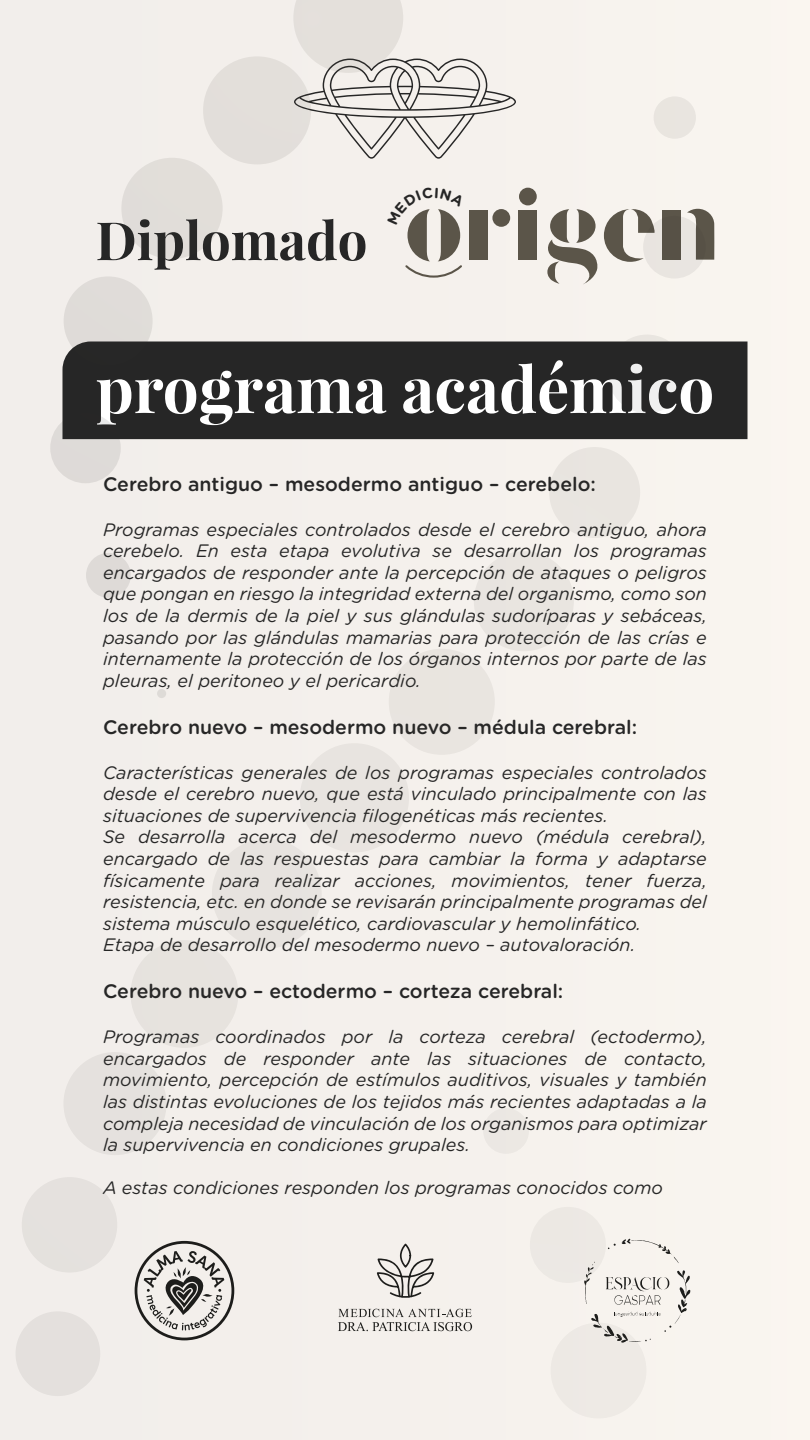
<style>
.page{position:relative;width:810px;height:1440px;background:#f5f0ec}
.page>*{position:absolute;margin:0;border:0;box-sizing:border-box;transform-origin:0 0}
.t1{font:700 63.75px "Playfair Display";color:#fff}
.t2{font:700 52.88px "Playfair Display";color:#262626}
.t3{font:500 19.5px "Gotham Rounded";color:#262626}
.t4{font:italic 18px/21.6px "Gotham Rounded";color:#262626;text-align:justify}
</style>
<div class="page">
<div style="left:62px;top:341px;width:686px;height:98px;background:#262626"></div>
<svg style="left:584px;top:1239px;width:106px;height:103px"></svg>
<svg style="left:135px;top:1241px;width:99px;height:99px"></svg>
<svg style="left:377px;top:1244px;width:57px;height:54px"></svg>
<svg style="left:338px;top:1309px;width:134px;height:22px"></svg>
<div style="left:469px;top:210px;width:19px;height:50px;background:#5b5549"></div>
<div style="left:519px;top:210px;width:18px;height:50px;background:#5b5549"></div>
<div style="left:492px;top:209px;width:18px;height:18px;background:#5b5549;border-radius:50%"></div>
<div style="left:519px;top:188px;width:18px;height:17px;background:#5b5549;border-radius:50%"></div>
<svg style="left:547px;top:209px;width:106px;height:75px"></svg>
<div style="left:663px;top:210px;width:18px;height:50px;background:#5b5549"></div>
<svg style="left:687px;top:209px;width:27px;height:51px"></svg>
<div style="left:16px;top:1311px;width:84px;height:85px;background:#e4e0dd;border-radius:50%"></div>
<div style="left:22px;top:1177px;width:95px;height:96px;background:#e5e1de;border-radius:50%"></div>
<div style="left:63px;top:1052px;width:104px;height:103px;background:#e5e1de;border-radius:50%"></div>
<div style="left:131px;top:940px;width:107px;height:108px;background:#e7e3de;border-radius:50%"></div>
<div style="left:212px;top:839px;width:110px;height:110px;background:#e7e3df;border-radius:50%"></div>
<div style="left:300px;top:743px;width:109px;height:109px;background:#e8e4e0;border-radius:50%"></div>
<div style="left:389px;top:649px;width:106px;height:106px;background:#e9e5e0;border-radius:50%"></div>
<div style="left:474px;top:551px;width:100px;height:100px;background:#e9e5e0;border-radius:50%"></div>
<div style="left:549px;top:447px;width:91px;height:91px;background:#e9e5e0;border-radius:50%"></div>
<div style="left:608px;top:335px;width:78px;height:78px;background:#262626;border-radius:50%"></div>
<svg style="left:643px;top:216px;width:63px;height:63px"></svg>
<div style="left:654px;top:96px;width:42px;height:43px;background:#e9e5e0;border-radius:50%"></div>
<div style="left:483px;top:1108px;width:46px;height:46px;background:#ece8e3;border-radius:50%"></div>
<div style="left:530px;top:1207px;width:76px;height:76px;background:#ece8e4;border-radius:50%"></div>
<div style="left:551px;top:1323px;width:95px;height:95px;background:#eeeae5;border-radius:50%"></div>
<svg style="left:293px;top:0;width:223px;height:159px"></svg>
<div style="left:203px;top:56px;width:108px;height:108px;background:#e3dfda;border-radius:50%"></div>
<div style="left:121px;top:158px;width:102px;height:101px;background:#e1ded9;border-radius:50%"></div>
<svg style="left:64px;top:276px;width:89px;height:89px;background:#bab7b4"></svg>
<svg style="left:50px;top:413px;width:71px;height:70px;background:#a5a2a1"></svg>
<div style="left:86px;top:553px;width:45px;height:45px;background:#dedad7;border-radius:50%"></div>
<svg style="left:157px;top:689px;width:9px;height:9px"></svg>
<svg style="left:405px;top:209px;width:57px;height:69px"></svg>
<h2 class="t2" style="left:96px;top:207px;width:273px">Diplomado</h2>
<h1 class="t1" style="left:96px;top:349px;width:620px">programa académico</h1>
<p class="t3" style="left:103px;top:470px;width:494px">Cerebro antiguo – mesodermo antiguo – cerebelo:</p>
<p class="t4" style="left:103px;top:518px;width:605px">Programas especiales controlados desde el cerebro antiguo, ahora cerebelo. En esta etapa evolutiva se desarrollan los programas encargados de responder ante la percepción de ataques o peligros que pongan en riesgo la integridad externa del organismo, como son los de la dermis de la piel y sus glándulas sudoríparas y sebáceas, pasando por las glándulas mamarias para protección de las crías e internamente la protección de los órganos internos por parte de las pleuras, el peritoneo y el pericardio.</p>
<p class="t3" style="left:103px;top:713px;width:536px">Cerebro nuevo – mesodermo nuevo – médula cerebral:</p>
<p class="t4" style="left:103px;top:761px;width:605px;text-align:left">Características generales de los programas especiales controlados desde el cerebro nuevo, que está vinculado principalmente con las situaciones de supervivencia filogenéticas más recientes.<br>Se desarrolla acerca del mesodermo nuevo (médula cerebral), encargado de las respuestas para cambiar la forma y adaptarse físicamente para realizar acciones, movimientos, tener fuerza, resistencia, etc. en donde se revisarán principalmente programas del sistema músculo esquelético, cardiovascular y hemolinfático.<br>Etapa de desarrollo del mesodermo nuevo – autovaloración.</p>
<p class="t3" style="left:103px;top:977px;width:462px">Cerebro nuevo – ectodermo – corteza cerebral:</p>
<p class="t4" style="left:103px;top:1025px;width:605px">Programas coordinados por la corteza cerebral (ectodermo), encargados de responder ante las situaciones de contacto, movimiento, percepción de estímulos auditivos, visuales y también las distintas evoluciones de los tejidos más recientes adaptadas a la compleja necesidad de vinculación de los organismos para optimizar la supervivencia en condiciones grupales.</p>
<p class="t4" style="left:103px;top:1176px;width:561px">A estas condiciones responden los programas conocidos como</p>
</div>
